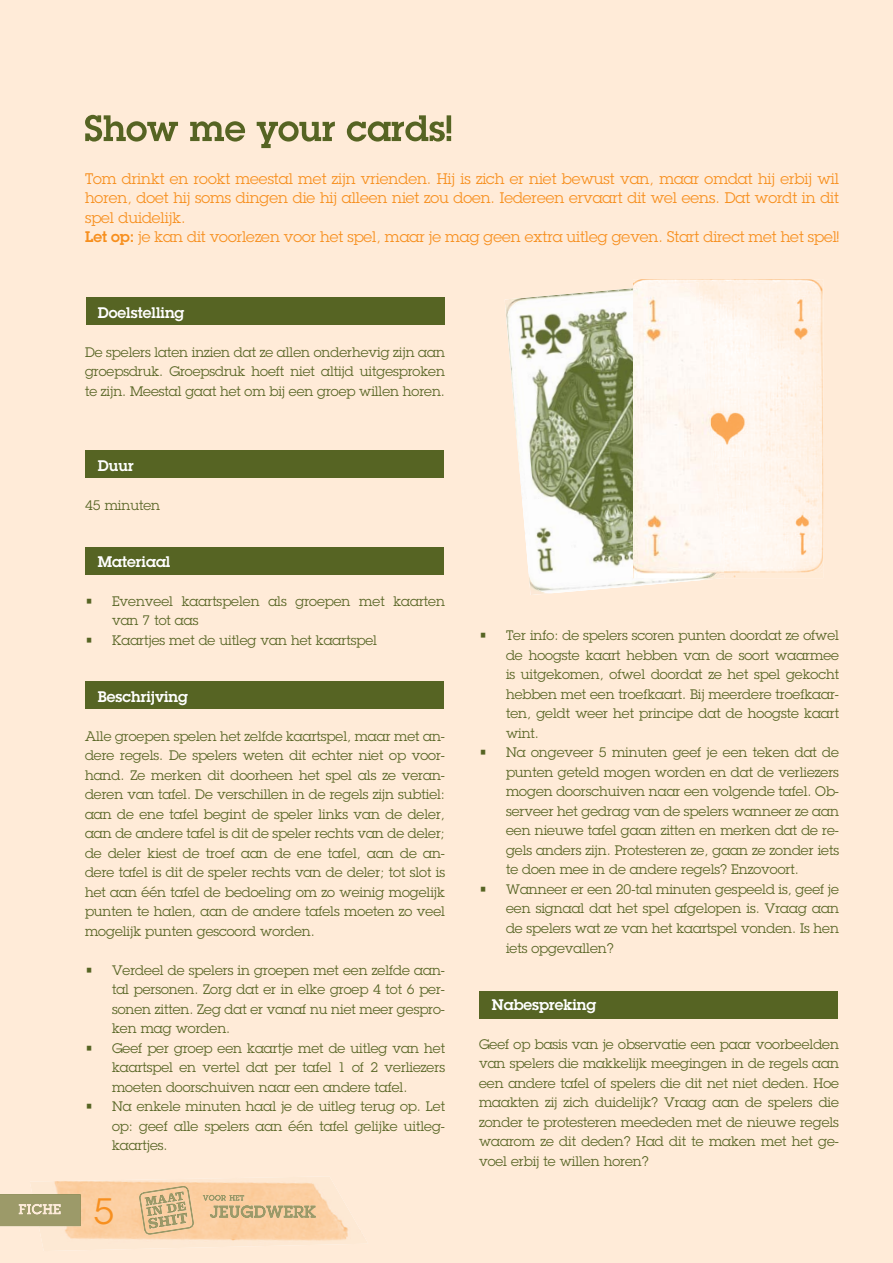
<style>
.page{position:relative;width:893px;height:1263px;background:#ffebd8}
.page>*{position:absolute;margin:0;border:0;box-sizing:border-box;transform-origin:0 0}
.t1{font:36px "Lubalin Graph LT";color:#f78f1e}
.t2{font:15px/19.5px "Lubalin Graph LT";color:#f78f1e}
.t3{font:600 15px "Lubalin Graph LT";color:#fff}
.t4{font:13.5px/19.5px "Lubalin Graph LT";color:#566423;text-align:justify}
.s1{font-weight:600}
</style>
<div class="page">
<div style="left:87px;top:298px;width:358px;height:27px;background:#566423"></div>
<div style="left:85px;top:451px;width:358px;height:27px;background:#566423"></div>
<div style="left:85px;top:547px;width:358px;height:27px;background:#566423"></div>
<div style="left:85px;top:682px;width:358px;height:27px;background:#566423"></div>
<div style="left:479px;top:991px;width:358px;height:27px;background:#566423"></div>
<img style="left:505px;top:288px;width:219px;height:307px">
<img style="left:505px;top:298px;width:202px;height:295px">
<img style="left:633px;top:279px;width:190px;height:299px">
<img style="left:633px;top:282px;width:91px;height:296px">
<img style="left:633px;top:286px;width:89px;height:292px">
<svg style="left:85px;top:115px;width:366px;height:33px;background:#cac09f"></svg>
<p class="t2" style="left:85px;top:170px;width:755px">Tom drinkt en rookt meestal met zijn vrienden. Hij is zich er niet bewust van, maar omdat hij erbij wil horen, doet hij soms dingen die hij alleen niet zou doen. Iedereen ervaart dit wel eens. Dat wordt in dit spel duidelijk.<br><span class="s1">Let op:</span> je kan dit voorlezen voor het spel, maar je mag geen extra uitleg geven. Start direct met het spel!</p>
<p class="t3" style="left:98px;top:307px;width:88px">Doelstelling</p>
<p class="t4" style="left:85px;top:343px;width:361px">De spelers laten inzien dat ze allen onderhevig zijn aan groepsdruk. Groepsdruk hoeft niet altijd uitgesproken te zijn. Meestal gaat het om bij een groep willen horen.</p>
<p class="t3" style="left:98px;top:460px;width:38px">Duur</p>
<p class="t4" style="left:85px;top:496px;width:77px">45 minuten</p>
<p class="t3" style="left:98px;top:556px;width:74px">Materiaal</p>
<p class="t4" style="left:112px;top:592px;width:334px;text-indent:-27px">• Evenveel kaartspelen als groepen met kaarten van 7 tot aas</p>
<p class="t4" style="left:85px;top:631px;width:293px">• Kaartjes met de uitleg van het kaartspel</p>
<p class="t3" style="left:98px;top:691px;width:92px">Beschrijving</p>
<p class="t4" style="left:85px;top:727px;width:361px">Alle groepen spelen het zelfde kaartspel, maar met an&shy;dere regels. De spelers weten dit echter niet op voor&shy;hand. Ze merken dit doorheen het spel als ze veran&shy;deren van tafel. De verschillen in de regels zijn subtiel: aan de ene tafel begint de speler links van de deler, aan de andere tafel is dit de speler rechts van de deler; de deler kiest de troef aan de ene tafel, aan de an&shy;dere tafel is dit de speler rechts van de deler; tot slot is het aan één tafel de bedoeling om zo weinig mogelijk punten te halen, aan de andere tafels moeten zo veel mogelijk punten gescoord worden.</p>
<p class="t4" style="left:112px;top:961px;width:334px;text-indent:-27px">• Verdeel de spelers in groepen met een zelfde aan&shy;tal personen. Zorg dat er in elke groep 4 tot 6 per&shy;sonen zitten. Zeg dat er vanaf nu niet meer gespro&shy;ken mag worden.</p>
<p class="t4" style="left:112px;top:1039px;width:334px;text-indent:-27px">• Geef per groep een kaartje met de uitleg van het kaartspel en vertel dat per tafel 1 of 2 verliezers moeten doorschuiven naar een andere tafel.</p>
<p class="t4" style="left:112px;top:1098px;width:334px;text-indent:-27px">• Na enkele minuten haal je de uitleg terug op. Let op: geef alle spelers aan één tafel gelijke uitleg&shy;kaartjes.</p>
<h1 class="t1" style="left:94px;top:1197px;width:22px">5</h1>
<p class="t4" style="left:506px;top:627px;width:334px;text-indent:-27px">• Ter info: de spelers scoren punten doordat ze ofwel de hoogste kaart hebben van de soort waarmee is uitgekomen, ofwel doordat ze het spel gekocht hebben met een troefkaart. Bij meerdere troefkaar&shy;ten, geldt weer het principe dat de hoogste kaart wint.</p>
<p class="t4" style="left:506px;top:744px;width:334px;text-indent:-27px">• Na ongeveer 5 minuten geef je een teken dat de punten geteld mogen worden en dat de verliezers mogen doorschuiven naar een volgende tafel. Ob&shy;serveer het gedrag van de spelers wanneer ze aan een nieuwe tafel gaan zitten en merken dat de re&shy;gels anders zijn. Protesteren ze, gaan ze zonder iets te doen mee in de andere regels? Enzovoort.</p>
<p class="t4" style="left:506px;top:881px;width:334px;text-indent:-27px">• Wanneer er een 20-tal minuten gespeeld is, geef je een signaal dat het spel afgelopen is. Vraag aan de spelers wat ze van het kaartspel vonden. Is hen iets opgevallen?</p>
<p class="t3" style="left:492px;top:999px;width:106px">Nabespreking</p>
<p class="t4" style="left:479px;top:1035px;width:361px">Geef op basis van je observatie een paar voorbeelden van spelers die makkelijk meegingen in de regels aan een andere tafel of spelers die dit net niet deden. Hoe maakten zij zich duidelijk? Vraag aan de spelers die zonder te protesteren meededen met de nieuwe regels waarom ze dit deden? Had dit te maken met het ge&shy;voel erbij te willen horen?</p>
</div>
